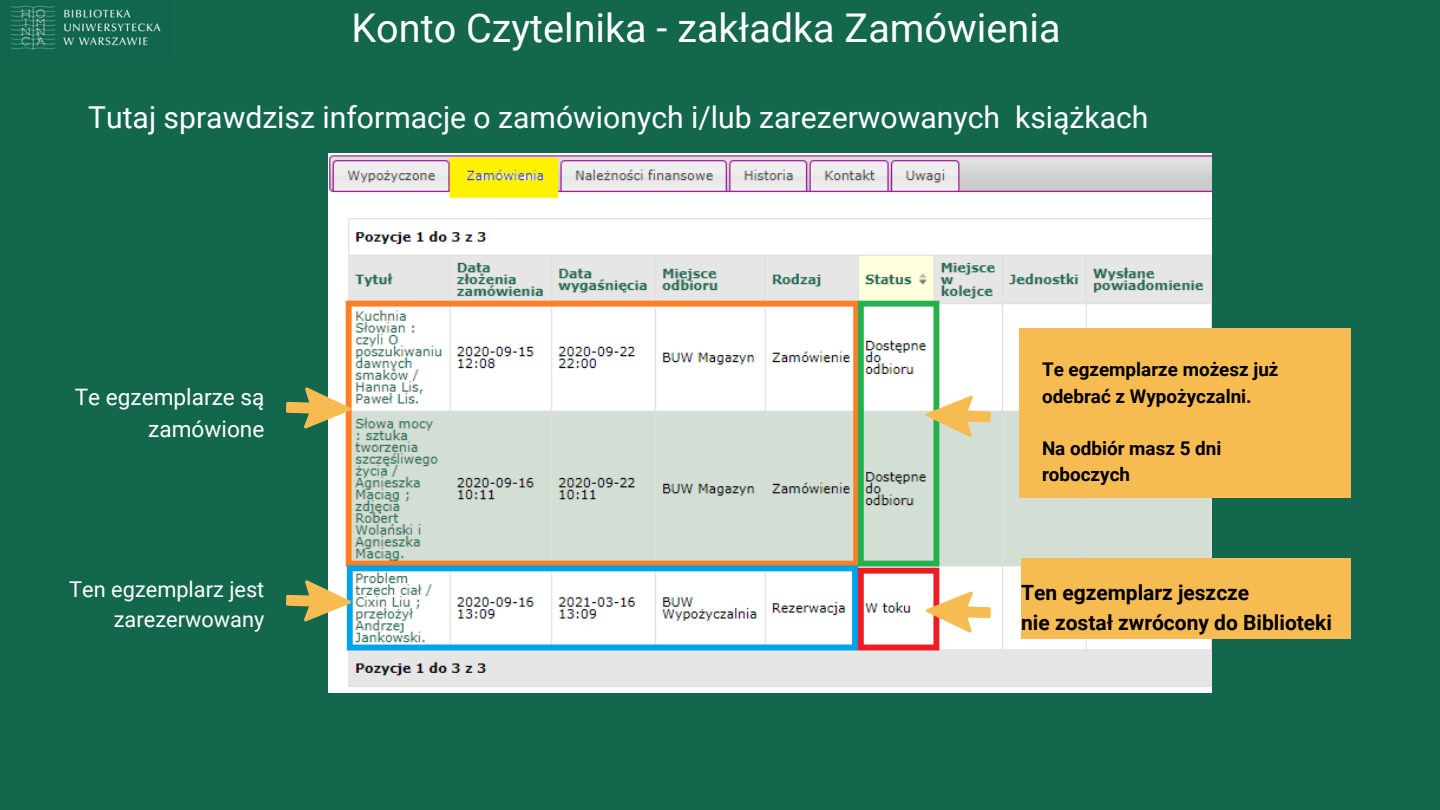
<style>
.page{position:relative;width:1440px;height:810px;background:#13674d}
.page>*{position:absolute;margin:0;border:0;box-sizing:border-box;transform-origin:0 0}
.t1{font:39.6px "Roboto";color:#fff}
.t2{font:30.2px "Roboto";color:#fff}
.t3{font:22.6px/31.5px "Roboto";color:#fff;text-align:right}
.t4{font:21.8px/30.3px "Roboto";color:#fff;text-align:right}
.t5{font:700 21px "Roboto";color:#000}
.t6{font:700 18.9px/26.2px "Roboto";color:#000}
</style>
<div class="page">
<img style="left:11px;top:5px;width:150px;height:45px">
<img style="left:328px;top:153px;width:884px;height:539px">
<svg style="left:286px;top:381px;width:66px;height:62px"></svg>
<svg style="left:286px;top:574px;width:66px;height:62px"></svg>
<svg style="left:925px;top:381px;width:72px;height:62px;background:#e1deb8"></svg>
<div style="left:1019px;top:328px;width:332px;height:169px;background:#f6bc52"></div>
<svg style="left:925px;top:577px;width:72px;height:62px;background:#fbdec2"></svg>
<div style="left:1021px;top:559px;width:329px;height:80px;background:#f6bc52"></div>
<p class="t1" style="left:351px;top:5px;width:711px">Konto Czytelnika - zakładka Zamówienia</p>
<p class="t2" style="left:88px;top:100px;width:1062px">Tutaj sprawdzisz informacje o zamówionych i/lub zarezerwowanych książkach</p>
<p class="t3" style="left:75px;top:382px;width:191px">Te egzemplarze są zamówione</p>
<p class="t4" style="left:69px;top:574px;width:197px">Ten egzemplarz jest zarezerwowany</p>
<p class="t6" style="left:1042px;top:357px;width:238px">Te egzemplarze możesz już odebrać z Wypożyczalni.</p>
<p class="t6" style="left:1042px;top:436px;width:181px">Na odbiór masz 5 dni roboczych</p>
<p class="t5" style="left:1021px;top:581px;width:230px">Ten egzemplarz jeszcze</p>
<p class="t5" style="left:1021px;top:610px;width:312px">nie został zwrócony do Biblioteki</p>
</div>
